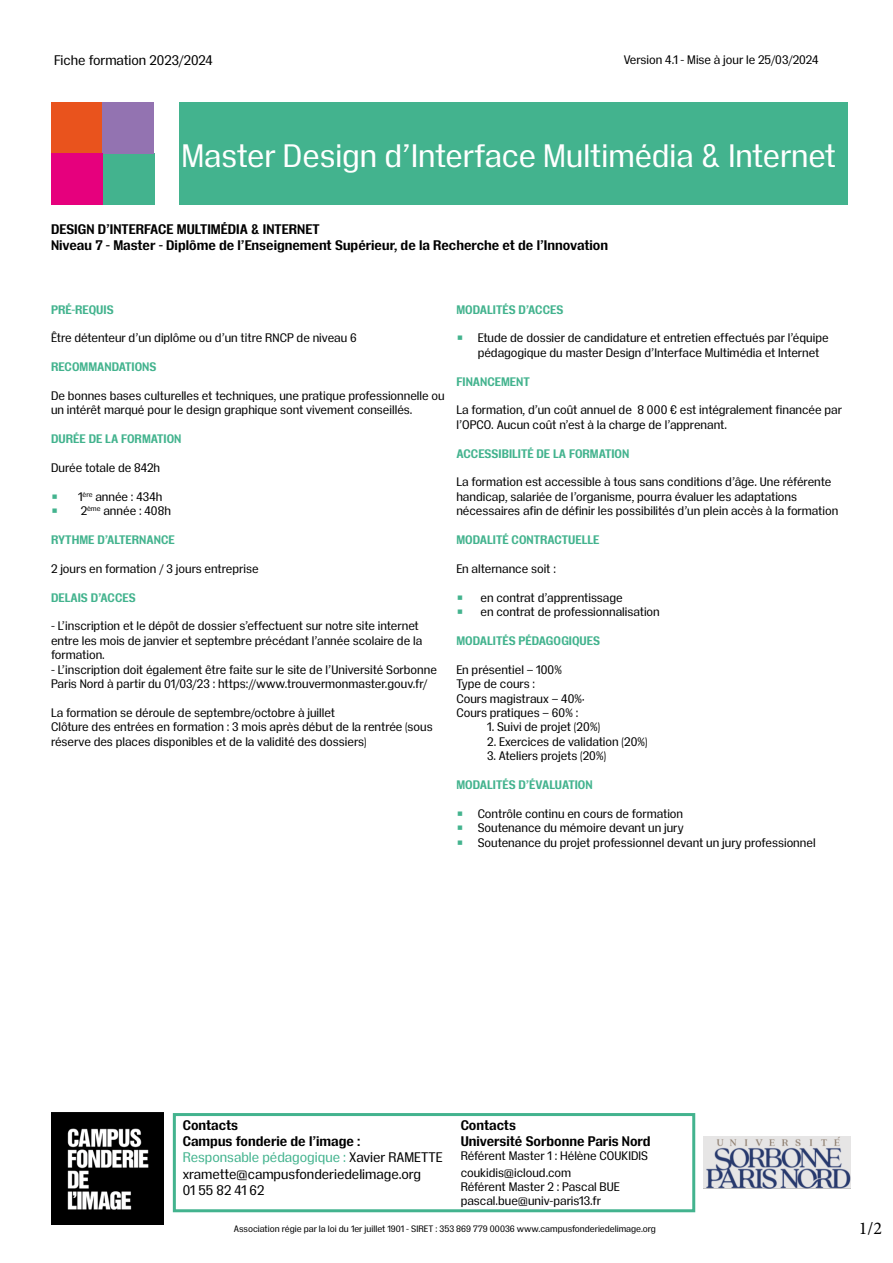
<style>
.page{position:relative;width:893px;height:1263px;background:#fff}
.page>*{position:absolute;margin:0;border:0;box-sizing:border-box;transform-origin:0 0}
.t1{font:31.5px "Insitu";color:#fff}
.t2{font:18px "Minion Pro";color:#000}
.t3{font:700 13.5px/16.2px "Insitu";color:#000}
.t4{font:13.5px/16.2px "Insitu";color:#000}
.t5{font:12px/14.4px "Insitu";color:#000}
.t6{font:700 12px "Insitu";color:#43b38e}
.t7{font:12px "Insitu";color:#43b38e}
.t8{font:9px "Insitu";color:#000}
.s1{color:#43b38e}
.s2{font-weight:700}
</style>
<div class="page">
<div style="left:179px;top:102px;width:669px;height:102px;background:#43b38e"></div>
<div style="left:52px;top:102px;width:51px;height:51px;background:#e9531d"></div>
<div style="left:103px;top:153px;width:51px;height:51px;background:#43b38e"></div>
<div style="left:103px;top:102px;width:51px;height:51px;background:#9373b1"></div>
<div style="left:52px;top:153px;width:51px;height:51px;background:#e6007d"></div>
<div style="left:173px;top:1113px;width:522px;height:99px;border:3px solid #43b38e"></div>
<img style="left:51px;top:1112px;width:113px;height:113px">
<img style="left:703px;top:1136px;width:147px;height:53px">
<p class="t4" style="left:54px;top:51px;width:160px">Fiche formation 2023/2024</p>
<p class="t5" style="left:624px;top:51px;width:196px">Version 4.1 - Mise à jour le 25/03/2024</p>
<h1 class="t1" style="left:181px;top:133px;width:656px">Master Design d’Interface Multimédia &amp; Internet</h1>
<p class="t3" style="left:51px;top:220px;width:559px">DESIGN D’INTERFACE MULTIMÉDIA &amp; INTERNET<br>Niveau 7 - Master - Diplôme de l’Enseignement Supérieur, de la Recherche et de l’Innovation</p>
<p class="t6" style="left:51px;top:301px;width:64px">PRÉ-REQUIS</p>
<p class="t5" style="left:51px;top:330px;width:307px">Être détenteur d’un diplôme ou d’un titre RNCP de niveau 6</p>
<p class="t6" style="left:51px;top:359px;width:107px">RECOMMANDATIONS</p>
<p class="t5" style="left:51px;top:388px;width:395px">De bonnes bases culturelles et techniques, une pratique professionnelle ou un intérêt marqué pour le design graphique sont vivement conseillés.</p>
<p class="t6" style="left:51px;top:431px;width:132px">DURÉE DE LA FORMATION</p>
<p class="t5" style="left:51px;top:460px;width:111px">Durée totale de 842h</p>
<p class="t7" style="left:51px;top:488px;width:9px">⏹</p>
<p class="t5" style="left:78px;top:489px;width:86px">1<sup>ère</sup> année : 434h</p>
<p class="t7" style="left:51px;top:503px;width:9px">⏹</p>
<p class="t5" style="left:81px;top:503px;width:92px">2<sup>ème</sup> année : 408h</p>
<p class="t6" style="left:51px;top:531px;width:125px">RYTHME D’ALTERNANCE</p>
<p class="t5" style="left:51px;top:561px;width:209px">2 jours en formation / 3 jours entreprise</p>
<p class="t6" style="left:51px;top:589px;width:86px">DELAIS D’ACCES</p>
<p class="t5" style="left:51px;top:618px;width:373px">- L’inscription et le dépôt de dossier s’effectuent sur notre site internet entre les mois de janvier et septembre précédant l’année scolaire de la formation.</p>
<p class="t5" style="left:51px;top:661px;width:387px">- L’inscription doit également être faite sur le site de l’Université Sorbonne<br>Paris Nord à partir du 01/03/23 : https://www.trouvermonmaster.gouv.fr/</p>
<p class="t5" style="left:51px;top:705px;width:383px">La formation se déroule de septembre/octobre à juillet<br>Clôture des entrées en formation : 3 mois après début de la rentrée (sous réserve des places disponibles et de la validité des dossiers)</p>
<p class="t6" style="left:456px;top:301px;width:108px">MODALITÉS D’ACCES</p>
<p class="t5" style="left:478px;top:330px;width:352px;text-indent:-21px"><span class="s1">⏹</span> Etude de dossier de candidature et entretien effectués par l’équipe pédagogique du master Design d’Interface Multimédia et Internet</p>
<p class="t6" style="left:456px;top:373px;width:75px">FINANCEMENT</p>
<p class="t5" style="left:456px;top:402px;width:387px">La formation, d’un coût annuel de 8 000 € est intégralement financée par l’OPCO. Aucun coût n’est à la charge de l’apprenant.</p>
<p class="t6" style="left:456px;top:445px;width:174px">ACCESSIBILITÉ DE LA FORMATION</p>
<p class="t5" style="left:456px;top:474px;width:383px">La formation est accessible à tous sans conditions d’âge. Une référente handicap, salariée de l’organisme, pourra évaluer les adaptations nécessaires afin de définir les possibilités d’un plein accès à la formation</p>
<p class="t6" style="left:456px;top:531px;width:145px">MODALITÉ CONTRACTUELLE</p>
<p class="t5" style="left:456px;top:561px;width:101px">En alternance soit :</p>
<p class="t7" style="left:456px;top:589px;width:9px">⏹</p>
<p class="t5" style="left:480px;top:589px;width:144px">en contrat d’apprentissage</p>
<p class="t7" style="left:456px;top:603px;width:9px">⏹</p>
<p class="t5" style="left:480px;top:604px;width:181px">en contrat de professionnalisation</p>
<p class="t6" style="left:456px;top:632px;width:145px">MODALITÉS PÉDAGOGIQUES</p>
<p class="t5" style="left:456px;top:661px;width:129px">En présentiel – 100%<br>Type de cours :<br>Cours magistraux – 40%·<br>Cours pratiques – 60% :</p>
<p class="t5" style="left:487px;top:719px;width:114px">1. Suivi de projet (20%)</p>
<p class="t5" style="left:487px;top:733px;width:162px">2. Exercices de validation (20%)</p>
<p class="t5" style="left:487px;top:748px;width:121px">3. Ateliers projets (20%)</p>
<p class="t6" style="left:456px;top:776px;width:138px">MODALITÉS D’ÉVALUATION</p>
<p class="t5" style="left:456px;top:805px;width:361px"><span class="s1">⏹</span> Contrôle continu en cours de formation<br><span class="s1">⏹</span> Soutenance du mémoire devant un jury<br><span class="s1">⏹</span> Soutenance du projet professionnel devant un jury professionnel</p>
<p class="t3" style="left:461px;top:1116px;width:191px">Contacts<br>Université Sorbonne Paris Nord</p>
<p class="t5" style="left:461px;top:1147px;width:189px;line-height:16.2px">Référent Master 1 : Hélène COUKIDIS coukidis@icloud.com</p>
<p class="t5" style="left:461px;top:1179px;width:161px">Référent Master 2 : Pascal BUE pascal.bue@univ-paris13.fr</p>
<p class="t4" style="left:183px;top:1116px;width:261px"><span class="s2">Contacts<br>Campus fonderie de l’image :<br></span><span class="s1">Responsable pédagogique :</span> Xavier RAMETTE xramette@campusfonderiedelimage.org<br>01 55 82 41 62</p>
<p class="t8" style="left:234px;top:1222px;width:424px">Association régie par la loi du 1er juillet 1901 - SIRET : 353 869 779 00036 www.campusfonderiedelimage.org</p>
<h2 class="t2" style="left:859px;top:1216px;width:25px">1/2</h2>
</div>
